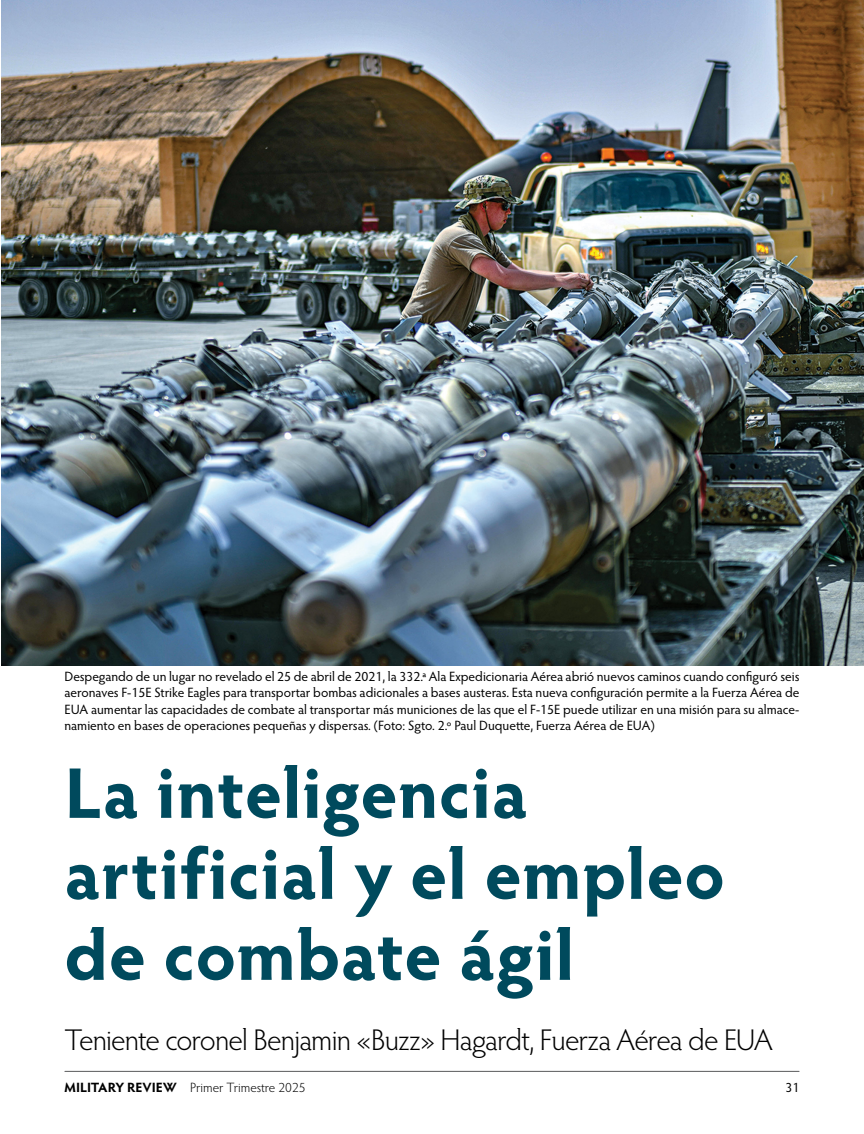
<style>
.page{position:relative;width:864px;height:1134px;background:#fff}
.page>*{position:absolute;margin:0;border:0;box-sizing:border-box;transform-origin:0 0}
.t1{font:700 72px/81px "Hypatia Sans Pro";letter-spacing:.01em;color:#004a5d}
.author{font:300 30px "Hypatia Sans Pro";letter-spacing:-.03em;color:#000}
.cutline{font:13.5px/16.5px "Hypatia Sans Pro";color:#000;text-align:justify}
.t2{font:300 13.5px "Hypatia Sans Pro";letter-spacing:-.005em;color:#000}
.s1{font-weight:700}
</style>
<div class="page">
<hr style="left:65px;top:1071px;width:734px;height:1px;background:#58595b">
<img style="left:1px;top:0;width:863px;height:666px">
<p class="cutline" style="left:64px;top:668px;width:737px">Despegando de un lugar no revelado el 25 de abril de 2021, la 332.ª Ala Expedicionaria Aérea abrió nuevos caminos cuando configuró seis aeronaves F-15E Strike Eagles para transportar bombas adicionales a bases austeras. Esta nueva configuración permite a la Fuerza Aérea de EUA aumentar las capacidades de combate al transportar más municiones de las que el F-15E puede utilizar en una misión para su almace&shy;namiento en bases de operaciones pequeñas y dispersas. (Foto: Sgto. 2.o Paul Duquette, Fuerza Aérea de EUA)</p>
<h1 class="t1" style="left:64px;top:749px;width:662px">La inteligencia artificial y el empleo de combate ágil</h1>
<p class="author" style="left:64px;top:1020px;width:710px">Teniente coronel Benjamin «Buzz» Hagardt, Fuerza Aérea de EUA</p>
<p class="t2" style="left:64px;top:1079px;width:243px"><span class="s1">MILITARY REVIEW</span> Primer Trimestre 2025</p>
<p class="cutline" style="left:786px;top:1079px;width:15px">31</p>
</div>
